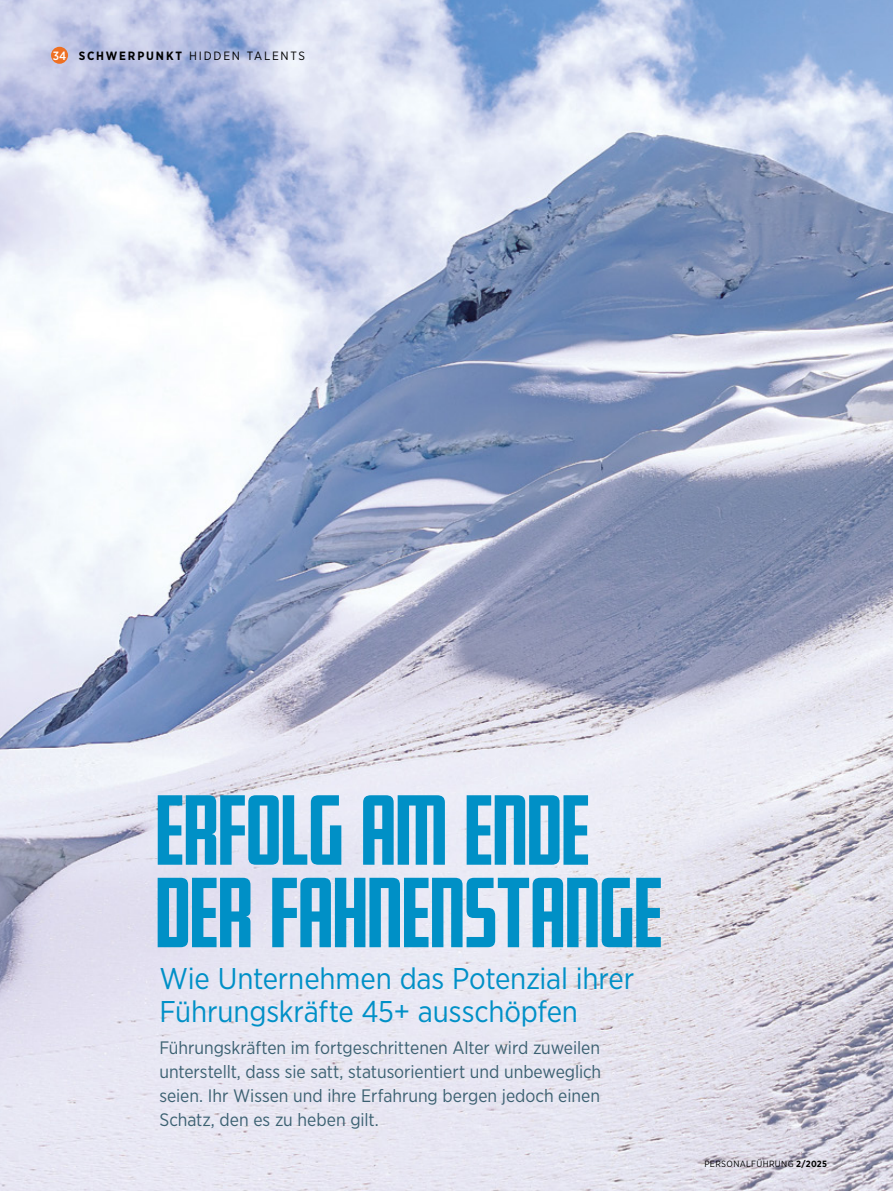
<style>
.page{position:relative;width:893px;height:1191px;background:#fff}
.page>*{position:absolute;margin:0;border:0;box-sizing:border-box;transform-origin:0 0}
.t1{font:900 87px/82.5px "Fresno";letter-spacing:-.01em;color:#0090c6}
.t2{font:30px/33px "Gotham Narrow";letter-spacing:-.005em;color:#0090c7}
.t3{font:18px/24px "Gotham Narrow";color:#3c6172;text-align:justify}
.t4{font:12px "Gotham Narrow";letter-spacing:.145em;color:#000}
.t5{font:9px "Gotham Narrow";letter-spacing:.04em;color:#000}
.s1{font-weight:500;color:#fff}
.s2{font-weight:700}
</style>
<div class="page">
<img style="left:0;top:0;width:893px;height:1191px">
<div style="left:51px;top:47px;width:17px;height:17px;background:#ee7023;border-radius:50%"></div>
<p class="t4" style="left:53px;top:48px;width:254px"><span class="s1">34</span> <span class="s2">SCHWERPUNKT</span> HIDDEN TALENTS</p>
<h1 class="t1" style="left:155px;top:788px;width:509px">ERFOLG AM ENDE<br>DER FAHNENSTANGE</h1>
<h2 class="t2" style="left:159px;top:961px;width:476px">Wie Unternehmen das Potenzial ihrer<br>Führungskräfte 45+ ausschöpfen</h2>
<p class="t3" style="left:159px;top:1035px;width:443px">Führungskräften im fortgeschrittenen Alter wird zuweilen unterstellt, dass sie satt, statusorientiert und unbeweglich seien. Ihr Wissen und ihre Erfahrung bergen jedoch einen Schatz, den es zu heben gilt.</p>
<p class="t5" style="left:704px;top:1157px;width:124px">PERSONALFÜHRUNG <span class="s2">2/2025</span></p>
</div>
